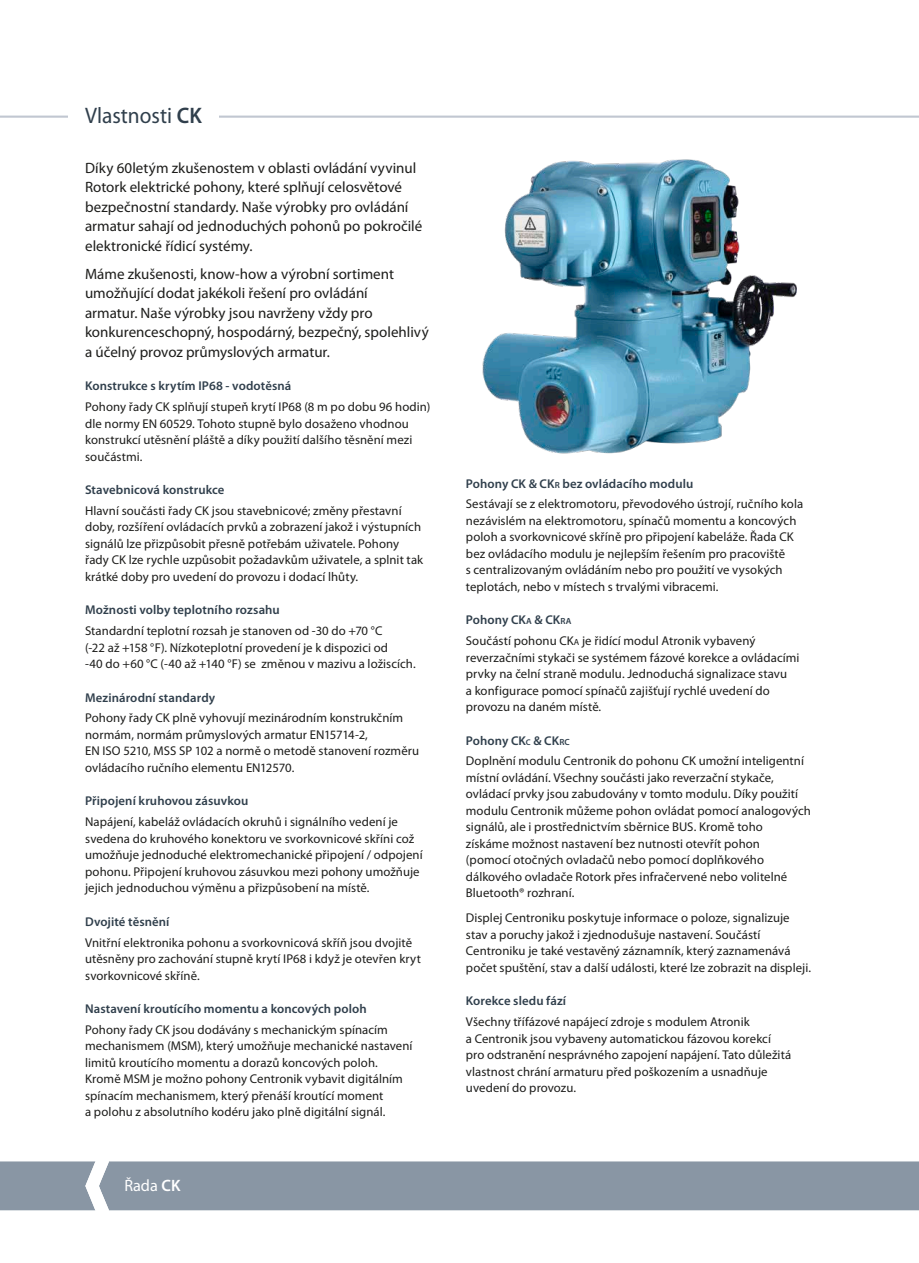
<style>
.page{position:relative;width:919px;height:1263px;background:#fff}
.page>*{position:absolute;margin:0;border:0;box-sizing:border-box;transform-origin:0 0}
.t1{font:22.5px "Myriad Pro";color:#303f4c;scale:.95 1}
.t2{font:16.5px "Myriad Pro";color:#fff}
.t3{font:15px/19.5px "Myriad Pro";color:#1d1d1b}
.t4{font:12.75px/16.5px "Myriad Pro";letter-spacing:.005em;color:#1d1d1b}
.t5{font:600 12.75px "Myriad Pro";letter-spacing:.01em;color:#303f4c}
.s1{font-weight:600}
.s2{font-weight:600;color:#303f4c}
.s3{font-weight:600;font-size:8.85px;color:#303f4c}
.s4{font-size:8.85px}
.s5{font-weight:600;font-size:8.25px;color:#303f4c}
</style>
<div class="page">
<div style="left:0;top:1161px;width:918px;height:49px;background:#8996a4"></div>
<hr style="left:0;top:116px;width:918px;height:2px;background:#c1c7d1">
<div style="left:68px;top:106px;width:151px;height:17px;background:#fff"></div>
<img style="left:482px;top:159px;width:315px;height:295px">
<h1 class="t1" style="left:85px;top:103px;width:124px">Vlastnosti <span class="s1">CK</span></h1>
<p class="t3" style="left:85px;top:158px;width:339px">Díky 60letým zkušenostem v oblasti ovládání vyvinul Rotork elektrické pohony, které splňují celosvětové bezpečnostní standardy. Naše výrobky pro ovládání armatur sahají od jednoduchých pohonů po pokročilé elektronické řídicí systémy.</p>
<p class="t3" style="left:85px;top:264px;width:345px">Máme zkušenosti, know-how a výrobní sortiment umožňující dodat jakékoli řešení pro ovládání<br>armatur. Naše výrobky jsou navrženy vždy pro konkurenceschopný, hospodárný, bezpečný, spolehlivý a účelný provoz průmyslových armatur.</p>
<p class="t5" style="left:85px;top:379px;width:208px">Konstrukce s krytím IP68 - vodotěsná</p>
<p class="t4" style="left:85px;top:399px;width:346px">Pohony řady CK splňují stupeň krytí IP68 (8 m po dobu 96 hodin) dle normy EN 60529. Tohoto stupně bylo dosaženo vhodnou konstrukcí utěsnění pláště a díky použití dalšího těsnění mezi součástmi.</p>
<p class="t5" style="left:85px;top:483px;width:141px">Stavebnicová konstrukce</p>
<p class="t4" style="left:85px;top:503px;width:339px">Hlavní součásti řady CK jsou stavebnicové; změny přestavní doby, rozšíření ovládacích prvků a zobrazení jakož i výstupních signálů lze přizpůsobit přesně potřebám uživatele. Pohony řady CK lze rychle uzpůsobit požadavkům uživatele, a splnit tak krátké doby pro uvedení do provozu i dodací lhůty.</p>
<p class="t5" style="left:85px;top:603px;width:196px">Možnosti volby teplotního rozsahu</p>
<p class="t4" style="left:85px;top:623px;width:332px">Standardní teplotní rozsah je stanoven od -30 do +70 °C<br>(-22 až +158 °F). Nízkoteplotní provedení je k dispozici od<br>-40 do +60 °C (-40 až +140 °F) se změnou v mazivu a ložiscích.</p>
<p class="t5" style="left:85px;top:690px;width:132px">Mezinárodní standardy</p>
<p class="t4" style="left:85px;top:710px;width:335px">Pohony řady CK plně vyhovují mezinárodním konstrukčním normám, normám průmyslových armatur EN15714-2,<br>EN ISO 5210, MSS SP 102 a normě o metodě stanovení rozměru ovládacího ručního elementu EN12570.</p>
<p class="t5" style="left:85px;top:794px;width:165px">Připojení kruhovou zásuvkou</p>
<p class="t4" style="left:85px;top:814px;width:339px">Napájení, kabeláž ovládacích okruhů i signálního vedení je svedena do kruhového konektoru ve svorkovnicové skříni což umožňuje jednoduché elektromechanické připojení / odpojení pohonu. Připojení kruhovou zásuvkou mezi pohony umožňuje jejich jednoduchou výměnu a přizpůsobení na místě.</p>
<p class="t5" style="left:85px;top:914px;width:86px">Dvojité těsnění</p>
<p class="t4" style="left:85px;top:934px;width:337px">Vnitřní elektronika pohonu a svorkovnicová skříň jsou dvojitě utěsněny pro zachování stupně krytí IP68 i když je otevřen kryt svorkovnicové skříně.</p>
<p class="t5" style="left:85px;top:1002px;width:283px">Nastavení kroutícího momentu a koncových poloh</p>
<p class="t4" style="left:85px;top:1021px;width:329px">Pohony řady CK jsou dodávány s mechanickým spínacím mechanismem (MSM), který umožňuje mechanické nastavení limitů kroutícího momentu a dorazů koncových poloh.<br>Kromě MSM je možno pohony Centronik vybavit digitálním spínacím mechanismem, který přenáší kroutící moment<br>a polohu z absolutního kodéru jako plně digitální signál.</p>
<p class="t2" style="left:124px;top:1177px;width:58px">Řada <span class="s1">CK</span></p>
<p class="t4" style="left:466px;top:473px;width:339px;line-height:20.7px"><span class="s2">Pohony CK &amp; CK</span><span class="s3">R</span> <span class="s2">bez ovládacího modulu<br></span>Sestávají se z elektromotoru, převodového ústrojí, ručního kola</p>
<p class="t4" style="left:466px;top:512px;width:332px">nezávislém na elektromotoru, spínačů momentu a koncových poloh a svorkovnicové skříně pro připojení kabeláže. Řada CK bez ovládacího modulu je nejlepším řešením pro pracoviště<br>s centralizovaným ovládáním nebo pro použití ve vysokých teplotách, nebo v místech s trvalými vibracemi.</p>
<p class="t4" style="left:466px;top:610px;width:291px;line-height:20.7px"><span class="s2">Pohony CK</span><span class="s3">A</span> <span class="s2">&amp; CK</span><span class="s3">RA<br></span>Součástí pohonu CK<span class="s4">a</span> je řidící modul Atronik vybavený</p>
<p class="t4" style="left:466px;top:649px;width:335px">reverzačními stykači se systémem fázové korekce a ovládacími prvky na čelní straně modulu. Jednoduchá signalizace stavu<br>a konfigurace pomocí spínačů zajišťují rychlé uvedení do provozu na daném místě.</p>
<p class="t4" style="left:466px;top:730px;width:339px;line-height:20.7px"><span class="s2">Pohony CK</span><span class="s5">C</span> <span class="s2">&amp; CK</span><span class="s3">RC<br></span>Doplnění modulu Centronik do pohonu CK umožní inteligentní</p>
<p class="t4" style="left:466px;top:769px;width:346px">místní ovládání. Všechny součásti jako reverzační stykače, ovládací prvky jsou zabudovány v tomto modulu. Díky použití modulu Centronik můžeme pohon ovládat pomocí analogových signálů, ale i prostřednictvím sběrnice BUS. Kromě toho<br>získáme možnost nastavení bez nutnosti otevřít pohon<br>(pomocí otočných ovladačů nebo pomocí doplňkového dálkového ovladače Rotork přes infračervené nebo volitelné Bluetooth® rozhraní.</p>
<p class="t4" style="left:466px;top:910px;width:347px">Displej Centroniku poskytuje informace o poloze, signalizuje stav a poruchy jakož i zjednodušuje nastavení. Součástí Centroniku je také vestavěný záznamník, který zaznamenává počet spuštění, stav a další události, které lze zobrazit na displeji.</p>
<p class="t5" style="left:466px;top:994px;width:102px">Korekce sledu fází</p>
<p class="t4" style="left:466px;top:1014px;width:327px">Všechny třífázové napájecí zdroje s modulem Atronik<br>a Centronik jsou vybaveny automatickou fázovou korekcí pro odstranění nesprávného zapojení napájení. Tato důležitá vlastnost chrání armaturu před poškozením a usnadňuje uvedení do provozu.</p>
</div>
